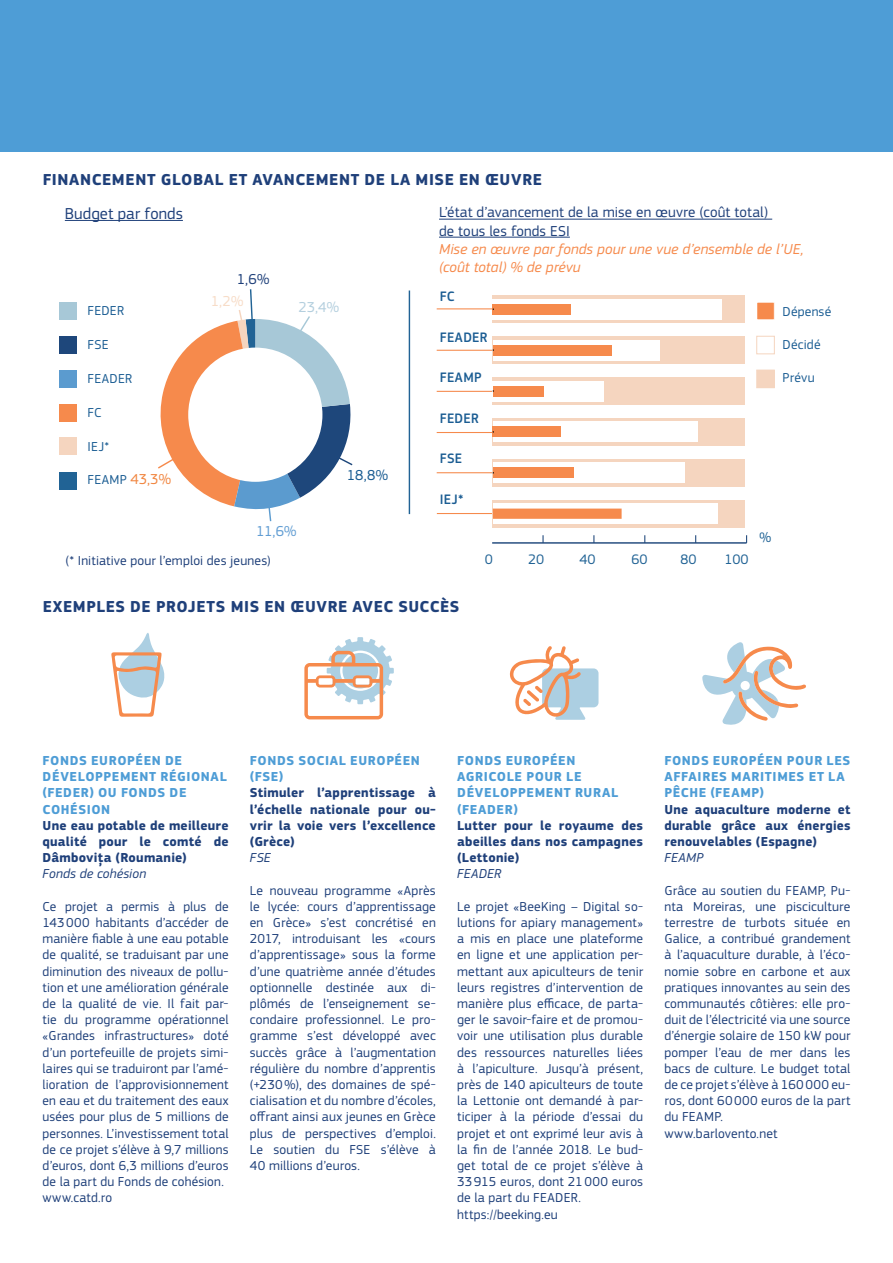
<style>
.page{position:relative;width:893px;height:1263px;background:#fff}
.page>*{position:absolute;margin:0;border:0;box-sizing:border-box;transform-origin:0 0}
.t1{font:700 16.5px "EC Square Sans Pro";letter-spacing:.035em;color:#1f407a}
.t2{font:16.5px "EC Square Sans Pro";letter-spacing:.01em;color:#1f407a}
.t3{font:15px/18px "EC Square Sans Pro";letter-spacing:.01em;color:#1f407a}
.t4{font:italic 15px/18px "EC Square Sans Pro";letter-spacing:.01em;color:#f68a4c}
.t5{font:15px "EC Square Sans Pro";color:#f18742}
.t6{font:15px "EC Square Sans Pro";color:#619dd3}
.t7{font:15px "EC Square Sans Pro";color:#1b5d93}
.t8{font:15px "EC Square Sans Pro";color:#b4cfde}
.t9{font:15px "EC Square Sans Pro";color:#f7dcc7}
.t10{font:14.4px "EC Square Sans Pro";color:#216395}
.t11{font:500 14.25px "EC Square Sans Pro";letter-spacing:.02em;color:#1b5d93}
.t12{font:13.5px/16.2px "EC Square Sans Pro";letter-spacing:.015em;color:#1f407a}
.t13{font:700 13.5px/16.2px "EC Square Sans Pro";letter-spacing:.015em;color:#1f407a;text-align:justify}
.t14{font:700 13.5px/16.2px "EC Square Sans Pro";letter-spacing:.045em;color:#4e9dd6}
.t15{font:13.5px "EC Square Sans Pro";letter-spacing:.015em;color:#1b5d93}
.t16{font:italic 13.5px "EC Square Sans Pro";letter-spacing:.015em;color:#1f407a}
</style>
<div class="page">
<svg style="left:111px;top:633px;width:54px;height:84px"></svg>
<svg style="left:304px;top:637px;width:90px;height:82px"></svg>
<svg style="left:509px;top:646px;width:89px;height:74px"></svg>
<svg style="left:702px;top:642px;width:104px;height:83px"></svg>
<hr style="left:437px;top:308px;width:63px;height:1px;background:#f68a4c">
<hr style="left:437px;top:350px;width:63px;height:1px;background:#f68a4c">
<hr style="left:437px;top:391px;width:63px;height:1px;background:#f68a4c">
<hr style="left:437px;top:432px;width:63px;height:1px;background:#f68a4c">
<hr style="left:437px;top:472px;width:63px;height:1px;background:#f68a4c">
<hr style="left:437px;top:513px;width:67px;height:1px;background:#f68a4c">
<div style="left:493px;top:337px;width:252px;height:27px;background:#f5d5bf"></div>
<div style="left:493px;top:340px;width:166px;height:20px;background:#fff"></div>
<div style="left:493px;top:345px;width:118px;height:10px;background:#f68a4c"></div>
<div style="left:60px;top:302px;width:17px;height:18px;background:#a7c8d7"></div>
<div style="left:60px;top:336px;width:17px;height:18px;background:#1e477b"></div>
<div style="left:60px;top:370px;width:17px;height:18px;background:#5b9bcf"></div>
<div style="left:60px;top:404px;width:17px;height:18px;background:#f68a4c"></div>
<div style="left:60px;top:437px;width:17px;height:18px;background:#f5d5bf"></div>
<div style="left:60px;top:472px;width:17px;height:17px;background:#216395"></div>
<div style="left:493px;top:377px;width:252px;height:28px;background:#f5d5bf"></div>
<div style="left:493px;top:381px;width:111px;height:20px;background:#fff"></div>
<div style="left:493px;top:386px;width:50px;height:10px;background:#f68a4c"></div>
<div style="left:493px;top:418px;width:252px;height:27px;background:#f5d5bf"></div>
<div style="left:493px;top:422px;width:204px;height:20px;background:#fff"></div>
<div style="left:493px;top:427px;width:68px;height:10px;background:#f68a4c"></div>
<div style="left:493px;top:459px;width:252px;height:27px;background:#f5d5bf"></div>
<div style="left:493px;top:463px;width:192px;height:20px;background:#fff"></div>
<div style="left:493px;top:468px;width:81px;height:10px;background:#f68a4c"></div>
<div style="left:493px;top:500px;width:252px;height:27px;background:#f5d5bf"></div>
<div style="left:493px;top:503px;width:224px;height:21px;background:#fff"></div>
<div style="left:493px;top:509px;width:129px;height:10px;background:#f68a4c"></div>
<div style="left:493px;top:296px;width:252px;height:27px;background:#f5d5bf"></div>
<div style="left:493px;top:299px;width:229px;height:20px;background:#fff"></div>
<div style="left:493px;top:304px;width:78px;height:10px;background:#f68a4c"></div>
<hr style="left:492px;top:542px;width:255px;height:2px;background:#1e477b">
<svg style="left:542px;top:535px;width:2px;height:8px"></svg>
<hr style="left:409px;top:290px;width:1px;height:224px;background:#216395">
<svg style="left:158px;top:289px;width:195px;height:233px"></svg>
<div style="left:757px;top:302px;width:17px;height:18px;background:#f68a4c"></div>
<div style="left:756px;top:302px;width:19px;height:18px;border:1px solid #fff"></div>
<div style="left:756px;top:336px;width:19px;height:18px;border:1px solid #f5d5bf"></div>
<div style="left:757px;top:370px;width:17px;height:18px;background:#f5d5bf"></div>
<div style="left:756px;top:370px;width:19px;height:18px;border:1px solid #f5d5bf"></div>
<div style="left:0;top:0;width:893px;height:152px;background:#4e9dd6"></div>
<hr style="left:65px;top:220px;width:118px;height:1px;background:#1f407a">
<hr style="left:439px;top:219px;width:333px;height:1px;background:#1f407a">
<hr style="left:439px;top:237px;width:131px;height:1px;background:#1f407a">
<p class="t1" style="left:43px;top:170px;width:501px">FINANCEMENT GLOBAL ET AVANCEMENT DE LA MISE EN ŒUVRE</p>
<p class="t2" style="left:65px;top:204px;width:120px">Budget par fonds</p>
<p class="t3" style="left:439px;top:204px;width:331px">L’état d’avancement de la mise en œuvre (coût total) de tous les fonds ESI</p>
<p class="t4" style="left:439px;top:240px;width:366px">Mise en œuvre par fonds pour une vue d’ensemble de l’UE, (coût total) % de prévu</p>
<p class="t3" style="left:237px;top:270px;width:34px">1,6%</p>
<p class="t15" style="left:88px;top:303px;width:38px">FEDER</p>
<p class="t15" style="left:88px;top:337px;width:22px">FSE</p>
<p class="t15" style="left:88px;top:370px;width:46px">FEADER</p>
<p class="t15" style="left:88px;top:405px;width:15px">FC</p>
<p class="t15" style="left:88px;top:438px;width:23px">IEJ*</p>
<p class="t5" style="left:131px;top:470px;width:42px">43,3%</p>
<p class="t15" style="left:88px;top:472px;width:41px">FEAMP</p>
<p class="t9" style="left:211px;top:292px;width:34px">1,2%</p>
<p class="t8" style="left:298px;top:298px;width:42px">23,4%</p>
<p class="t7" style="left:347px;top:467px;width:43px">18,8%</p>
<p class="t6" style="left:256px;top:522px;width:42px">11,6%</p>
<p class="t12" style="left:65px;top:553px;width:207px">(* Initiative pour l’emploi des jeunes)</p>
<p class="t11" style="left:440px;top:288px;width:16px">FC</p>
<p class="t11" style="left:440px;top:329px;width:49px">FEADER</p>
<p class="t11" style="left:440px;top:368px;width:43px">FEAMP</p>
<p class="t11" style="left:440px;top:409px;width:40px">FEDER</p>
<p class="t11" style="left:440px;top:450px;width:24px">FSE</p>
<p class="t11" style="left:440px;top:491px;width:25px">IEJ*</p>
<p class="t10" style="left:485px;top:551px;width:9px">0</p>
<p class="t10" style="left:528px;top:551px;width:17px">20</p>
<p class="t10" style="left:580px;top:551px;width:17px">40</p>
<p class="t10" style="left:631px;top:551px;width:17px">60</p>
<p class="t10" style="left:680px;top:551px;width:17px">80</p>
<p class="t10" style="left:724px;top:551px;width:25px">100</p>
<p class="t1" style="left:43px;top:597px;width:418px">EXEMPLES DE PROJETS MIS EN ŒUVRE AVEC SUCCÈS</p>
<p class="t10" style="left:759px;top:529px;width:13px">%</p>
<p class="t15" style="left:783px;top:303px;width:50px">Dépensé</p>
<p class="t15" style="left:783px;top:337px;width:40px">Décidé</p>
<p class="t15" style="left:783px;top:370px;width:33px">Prévu</p>
<p class="t14" style="left:43px;top:753px;width:186px">FONDS EUROPÉEN DE<br>DÉVELOPPEMENT RÉGIONAL (FEDER) OU FONDS DE<br>COHÉSION</p>
<p class="t13" style="left:43px;top:818px;width:188px">Une eau potable de meilleure qualité pour le comté de Dâmbovița (Roumanie)</p>
<p class="t16" style="left:43px;top:866px;width:105px">Fonds de cohésion</p>
<p class="t12" style="left:43px;top:898px;width:188px">Ce projet a permis à plus de<br>143000 habitants d’accéder de manière fiable à une eau potable de qualité, se traduisant par une diminution des niveaux de pollu&shy;tion et une amélioration générale de la qualité de vie. Il fait par&shy;tie du programme opérationnel «Grandes infrastructures» doté d’un portefeuille de projets simi&shy;laires qui se traduiront par l’amé&shy;lioration de l’approvisionnement en eau et du traitement des eaux usées pour plus de 5 millions de personnes. L’investissement total de ce projet s’élève à 9,7 millions d’euros, dont 6,3 millions d’euros de la part du Fonds de cohésion. www.catd.ro</p>
<p class="t14" style="left:250px;top:753px;width:172px">FONDS SOCIAL EUROPÉEN (FSE)</p>
<p class="t13" style="left:250px;top:785px;width:188px">Stimuler l’apprentissage à l’échelle nationale pour ou&shy;vrir la voie vers l’excellence (Grèce)</p>
<p class="t16" style="left:250px;top:850px;width:22px">FSE</p>
<p class="t12" style="left:250px;top:882px;width:188px;text-align:justify">Le nouveau programme «Après le lycée: cours d’apprentissage en Grèce» s’est concrétisé en 2017, introduisant les «cours d’apprentissage» sous la forme d’une quatrième année d’études optionnelle destinée aux di&shy;plômés de l’enseignement se&shy;condaire professionnel. Le pro&shy;gramme s’est développé avec succès grâce à l’augmentation régulière du nombre d’apprentis (+230%), des domaines de spé&shy;cialisation et du nombre d’écoles, offrant ainsi aux jeunes en Grèce plus de perspectives d’emploi.<br>Le soutien du FSE s’élève à 40 -millions d’euros.</p>
<p class="t14" style="left:457px;top:753px;width:163px">FONDS EUROPÉEN<br>AGRICOLE POUR LE<br>DÉVELOPPEMENT RURAL (FEADER)</p>
<p class="t13" style="left:457px;top:818px;width:188px">Lutter pour le royaume des abeilles dans nos campagnes (Lettonie)</p>
<p class="t16" style="left:457px;top:866px;width:46px">FEADER</p>
<p class="t12" style="left:457px;top:898px;width:188px">Le projet «BeeKing – Digital so&shy;lutions for apiary management» a mis en place une plateforme en ligne et une application per&shy;mettant aux apiculteurs de tenir leurs registres d’intervention de manière plus efficace, de parta&shy;ger le savoir-faire et de promou&shy;voir une utilisation plus durable des ressources naturelles liées à l’apiculture. Jusqu’à présent, près de 140 apiculteurs de toute la Lettonie ont demandé à par&shy;ticiper à la période d’essai du projet et ont exprimé leur avis à la fin de l’année 2018. Le bud&shy;get total de ce projet s’élève à<br>33915 euros, dont 21000 euros de la part du FEADER. https://beeking.eu</p>
<p class="t14" style="left:665px;top:753px;width:187px">FONDS EUROPÉEN POUR LES<br>AFFAIRES MARITIMES ET LA<br>PÊCHE (FEAMP)</p>
<p class="t13" style="left:664px;top:801px;width:188px">Une aquaculture moderne et durable grâce aux énergies renouvelables (Espagne)</p>
<p class="t16" style="left:664px;top:850px;width:40px">FEAMP</p>
<p class="t12" style="left:664px;top:882px;width:188px">Grâce au soutien du FEAMP, Pu&shy;nta Moreiras, une pisciculture terrestre de turbots située en<br>Galice, a contribué grandement à l’aquaculture durable, à l’éco&shy;nomie sobre en carbone et aux pratiques innovantes au sein des communautés côtières: elle pro&shy;duit de l’électricité via une source d’énergie solaire de 150 kW pour pomper l’eau de mer dans les bacs de culture. Le budget total de ce projet s’élève à 160000 eu&shy;ros, dont 60000 -euros de la part du FEAMP.<br>www.barlovento.net</p>
</div>
